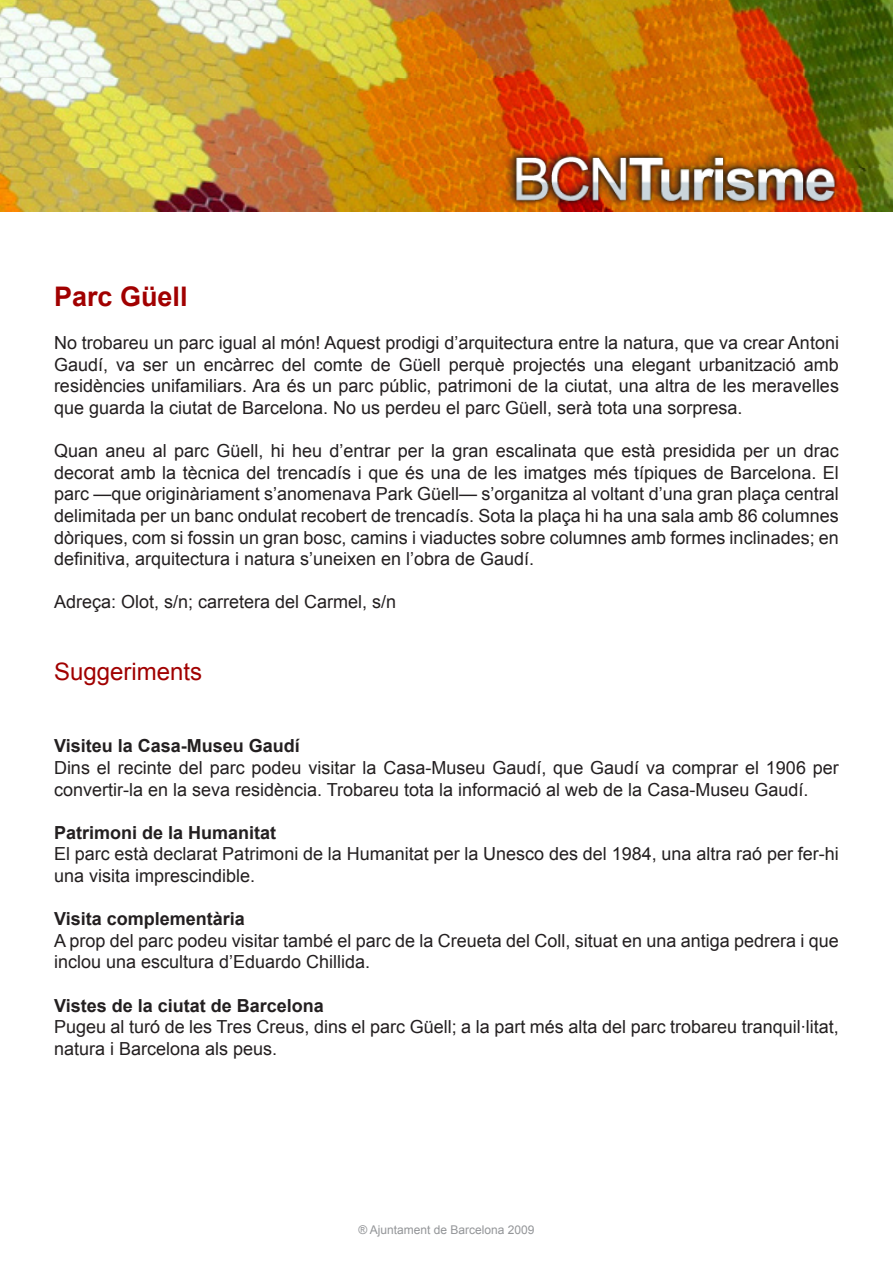
<style>
.page{position:relative;width:893px;height:1263px;background:#fff}
.page>*{position:absolute;margin:0;border:0;box-sizing:border-box;transform-origin:0 0}
.t1{font:700 27px "Arial";color:#a10000}
.texto_1{font:24px "Arial";color:#a10000}
.texto_1-2{font:18px/21.6px "Arial";color:#231f20}
.texto_1-3{font:700 18px "Arial";color:#231f20}
.pie{font:12px "Arial";color:#939598}
</style>
<div class="page">
<img style="left:0;top:0;width:893px;height:212px">
<div style="left:501px;top:144px;width:367px;height:108px;background:#231f20;opacity:.75"></div>
<img style="left:510px;top:138px;width:344px;height:86px">
<p class="t1" style="left:54px;top:279px;width:135px">Parc Güell</p>
<p class="texto_1-2" style="left:54px;top:332px;width:786px;text-align:justify">No trobareu un parc igual al món! Aquest prodigi d’arquitectura entre la natura, que va crear Antoni Gaudí, va ser un encàrrec del comte de Güell perquè projectés una elegant urbanització amb residències unifamiliars. Ara és un parc públic, patrimoni de la ciutat, una altra de les meravelles que guarda la ciutat de Barcelona. No us perdeu el parc Güell, serà tota una sorpresa.</p>
<p class="texto_1-2" style="left:54px;top:440px;width:786px;text-align:justify">Quan aneu al parc Güell, hi heu d’entrar per la gran escalinata que està presidida per un drac decorat amb la tècnica del trencadís i que és una de les imatges més típiques de Barcelona. El parc —que originàriament s’anomenava Park Güell— s’organitza al voltant d’una gran plaça central delimitada per un banc ondulat recobert de trencadís. Sota la plaça hi ha una sala amb 86 columnes dòriques, com si fossin un gran bosc, camins i viaductes sobre columnes amb formes inclinades; en definitiva, arquitectura i natura s’uneixen en l’obra de Gaudí.</p>
<p class="texto_1-2" style="left:54px;top:591px;width:344px">Adreça: Olot, s/n; carretera del Carmel, s/n</p>
<p class="texto_1" style="left:54px;top:656px;width:150px">Suggeriments</p>
<p class="texto_1-3" style="left:54px;top:734px;width:247px">Visiteu la Casa-Museu Gaudí</p>
<p class="texto_1-2" style="left:54px;top:757px;width:786px">Dins el recinte del parc podeu visitar la Casa-Museu Gaudí, que Gaudí va comprar el 1906 per convertir-la en la seva residència. Trobareu tota la informació al web de la Casa-Museu Gaudí.</p>
<p class="texto_1-3" style="left:54px;top:820px;width:224px">Patrimoni de la Humanitat</p>
<p class="texto_1-2" style="left:54px;top:843px;width:786px">El parc està declarat Patrimoni de la Humanitat per la Unesco des del 1984, una altra raó per fer-hi una visita imprescindible.</p>
<p class="texto_1-3" style="left:54px;top:907px;width:192px">Visita complementària</p>
<p class="texto_1-2" style="left:54px;top:930px;width:786px">A prop del parc podeu visitar també el parc de la Creueta del Coll, situat en una antiga pedrera i que inclou una escultura d’Eduardo Chillida.</p>
<p class="texto_1-3" style="left:54px;top:993px;width:271px">Vistes de la ciutat de Barcelona</p>
<p class="texto_1-2" style="left:54px;top:1016px;width:786px">Pugeu al turó de les Tres Creus, dins el parc Güell; a la part més alta del parc trobareu tranquil·litat, natura i Barcelona als peus.</p>
<p class="pie" style="left:358px;top:1222px;width:178px">® Ajuntament de Barcelona 2009</p>
</div>
